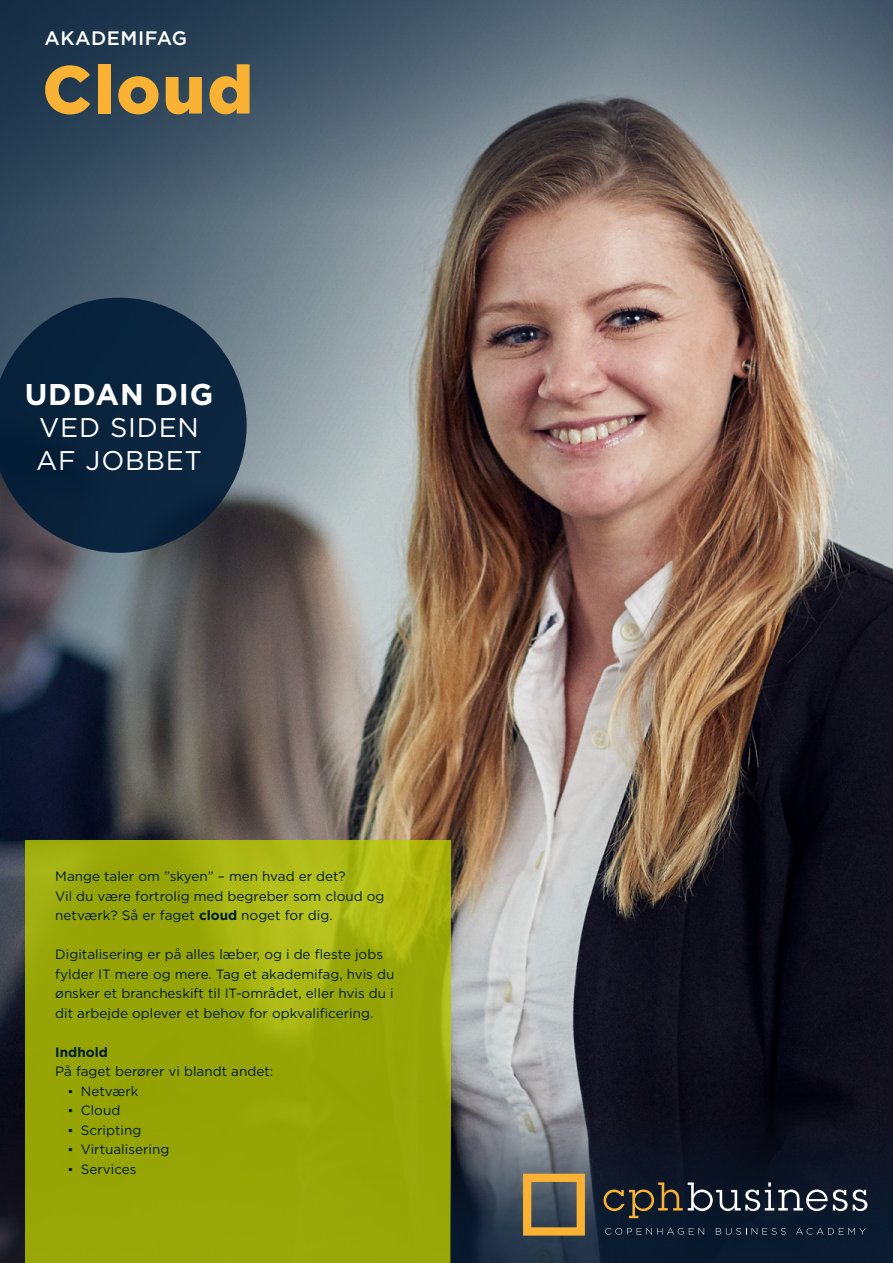
<style>
.page{position:relative;width:893px;height:1263px;background:#fff}
.page>*{position:absolute;margin:0;border:0;box-sizing:border-box;transform-origin:0 0}
.t1{font:900 67.5px "Gotham";letter-spacing:.03em;color:#f9b234}
.t2{font:700 30px "Gotham";letter-spacing:.03em;color:#fff}
.t3{font:27px/32.4px "Gotham";letter-spacing:.03em;color:#fff}
.t4{font:500 19.5px "Gotham";letter-spacing:.03em;color:#fff}
.t5{font:13.5px/19.5px "Gotham";color:#001b36}
.t6{font:700 13.5px "Gotham";color:#001b36}
.s1{font-weight:700}
.s2{font-family:"Arial"}
</style>
<div class="page">
<img style="left:0;top:0;width:893px;height:1263px">
<svg style="left:26px;top:840px;width:425px;height:423px;background:#9ba908"></svg>
<svg style="left:451px;top:1119px;width:442px;height:144px;background:#202938"></svg>
<svg style="left:0;top:298px;width:247px;height:255px;background:#162d43"></svg>
<svg style="left:603px;top:1182px;width:264px;height:36px;background:#373d44"></svg>
<svg style="left:605px;top:1228px;width:99px;height:7px"></svg>
<svg style="left:716px;top:1228px;width:70px;height:7px"></svg>
<svg style="left:796px;top:1228px;width:70px;height:7px"></svg>
<svg style="left:523px;top:1174px;width:62px;height:61px;background:#947b4a"></svg>
<h3 class="t4" style="left:45px;top:26px;width:144px">AKADEMIFAG</h3>
<h1 class="t1" style="left:43px;top:43px;width:212px">Cloud</h1>
<h2 class="t2" style="left:25px;top:374px;width:190px">UDDAN DIG</h2>
<h3 class="t3" style="left:36px;top:411px;width:168px">VED SIDEN<br>AF JOBBET</h3>
<p class="t5" style="left:55px;top:866px;width:331px">Mange taler om ”skyen” – men hvad er det?<br>Vil du være fortrolig med begreber som cloud og netværk? Så er faget <span class="s1">cloud</span> noget for dig.</p>
<p class="t5" style="left:55px;top:944px;width:341px">Digitalisering er på alles læber, og i de fleste jobs fylder IT mere og mere. Tag et akademifag, hvis du ønsker et brancheskift til IT-området, eller hvis du i dit arbejde oplever et behov for opkvalificering.</p>
<p class="t6" style="left:55px;top:1043px;width:54px">Indhold</p>
<p class="t5" style="left:55px;top:1061px;width:219px">På faget berører vi blandt andet:</p>
<p class="t5" style="left:68px;top:1081px;width:72px"><span class="s2">▪</span> Netværk</p>
<p class="t5" style="left:68px;top:1100px;width:54px"><span class="s2">▪</span> Cloud</p>
<p class="t5" style="left:68px;top:1120px;width:75px"><span class="s2">▪</span> Scripting</p>
<p class="t5" style="left:68px;top:1139px;width:103px"><span class="s2">▪</span> Virtualisering</p>
<p class="t5" style="left:68px;top:1159px;width:70px"><span class="s2">▪</span> Services</p>
</div>
